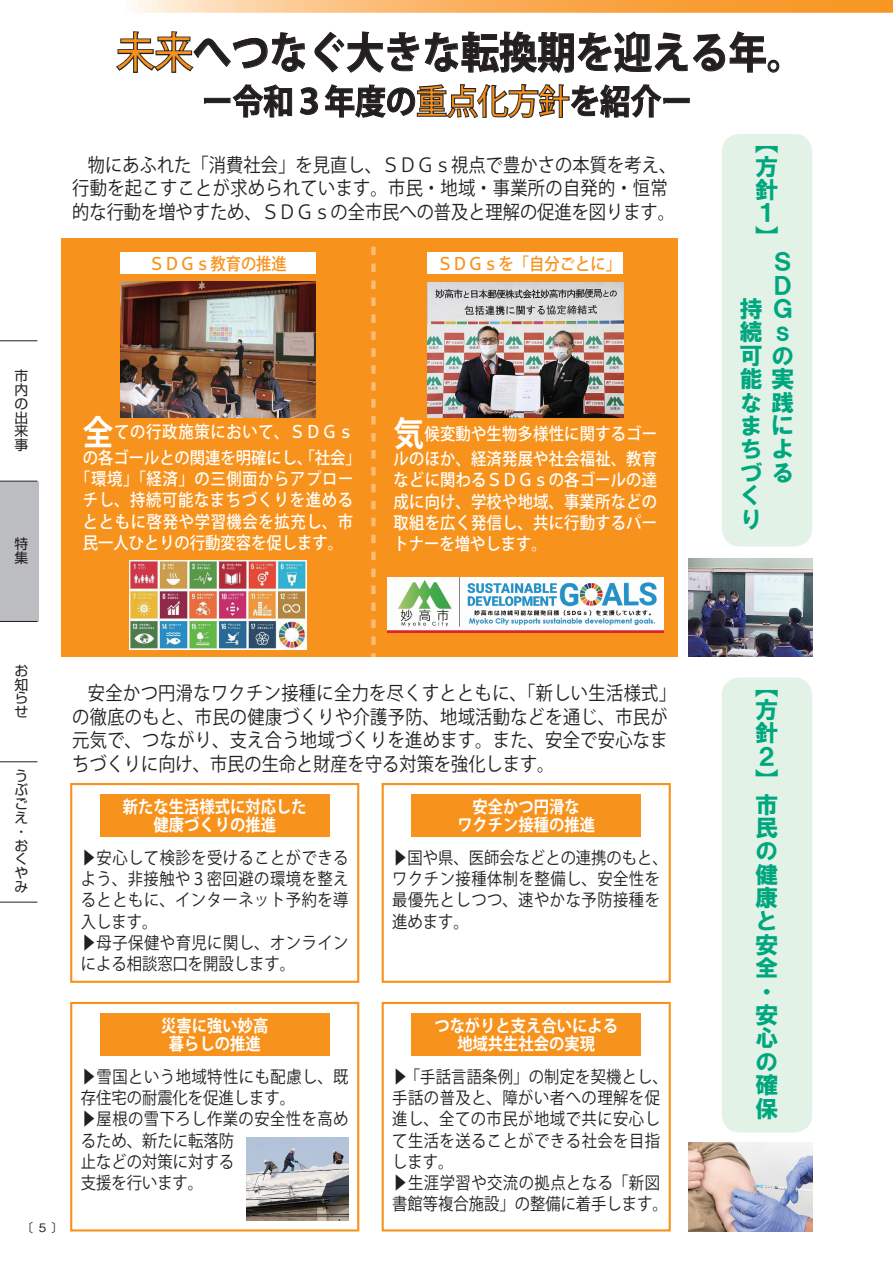
<style>
.page{position:relative;width:893px;height:1263px;background:#fff}
.page>*{position:absolute;margin:0;border:0;box-sizing:border-box;transform-origin:0 0}
.t1{font:700 42.45px "Koz Go Pro";color:#231f20;scale:.9 1}
.t2{font:700 34.05px "Koz Go Pro";color:#231f20;scale:.9 1}
.t3{font:23.4px/23.4px "HG Soei Kakugothic UB";color:#00a77e}
.t4{font:19.2px/23.4px "Koz Go Pro";letter-spacing:.02em;color:#231f20;scale:.9 1}
.t5{font:16.95px/21.3px "Koz Go Pro";letter-spacing:.03em;color:#231f20;scale:.9 1}
.t6{font:500 16.95px/21.3px "Koz Go Pro";letter-spacing:.015em;color:#fff;scale:.9 1}
.t7{font:16.95px/21.3px "Koz Go Pro";color:#231f20;scale:.9 1}
.t8{font:700 16.95px "Koz Go Pro";color:#fff;scale:.9 1}
.t9{font:500 16.95px/21.3px "Koz Go Pro";letter-spacing:.045em;color:#fff;text-align:center;scale:.9 1}
.t10{font:500 16.95px "Koz Go Pro";color:#f7931d;scale:.9 1}
.t11{font:13.8px/13.8px "Shin Go Pro";color:#231f20}
.t12{font:500 11.7px "Gothic BBB Pr 6";color:#231f20}
.s1{font-weight:400;color:#f7931d}
.s2{font-weight:700;font-size:34.05px}
</style>
<div class="page">
<svg style="left:132px;top:0;width:761px;height:13px;background:#fab567"></svg>
<div style="left:722px;top:134px;width:90px;height:412px;background:#e3f2e7;border-radius:18px"></div>
<div style="left:62px;top:238px;width:616px;height:418px;background:#f7931d"></div>
<div style="left:428px;top:253px;width:195px;height:21px;background:#fff"></div>
<img style="left:428px;top:283px;width:195px;height:135px">
<div style="left:120px;top:253px;width:196px;height:21px;background:#fff"></div>
<img style="left:120px;top:282px;width:196px;height:136px">
<svg style="left:371px;top:247px;width:5px;height:410px"></svg>
<div style="left:722px;top:677px;width:90px;height:455px;background:#e3f2e7;border-radius:18px"></div>
<img style="left:387px;top:577px;width:277px;height:56px">
<img style="left:130px;top:560px;width:176px;height:90px">
<img style="left:689px;top:558px;width:123px;height:98px">
<div style="left:382px;top:783px;width:289px;height:200px;border:2px solid #f7931d"></div>
<div style="left:411px;top:795px;width:230px;height:42px;background:#f7931d"></div>
<div style="left:382px;top:1002px;width:289px;height:229px;border:2px solid #f7931d"></div>
<div style="left:411px;top:1013px;width:230px;height:43px;background:#f7931d"></div>
<div style="left:70px;top:783px;width:289px;height:200px;border:2px solid #f7931d"></div>
<div style="left:100px;top:795px;width:230px;height:42px;background:#f7931d"></div>
<div style="left:70px;top:1002px;width:289px;height:229px;border:2px solid #f7931d"></div>
<div style="left:100px;top:1013px;width:230px;height:43px;background:#f7931d"></div>
<img style="left:247px;top:1138px;width:102px;height:82px">
<svg style="left:116px;top:31px;width:663px;height:88px"></svg>
<img style="left:689px;top:1142px;width:123px;height:89px">
<div style="left:0;top:481px;width:38px;height:140px;background:#bcbdc0"></div>
<svg style="left:0;top:340px;width:38px;height:141px"></svg>
<hr style="left:0;top:340px;width:37px;height:1px;background:#231f20">
<hr style="left:0;top:481px;width:37px;height:1px;background:#231f20">
<hr style="left:0;top:621px;width:37px;height:1px;background:#231f20">
<hr style="left:0;top:761px;width:37px;height:1px;background:#231f20">
<hr style="left:0;top:902px;width:37px;height:1px;background:#231f20">
<p class="t11" style="left:14px;top:367px;width:15px;text-align:justify">市内の出来事</p>
<p class="t11" style="left:14px;top:535px;width:15px">特集</p>
<p class="t1" style="left:116px;top:25px;width:767px"><span class="s1">未来</span>へつなぐ大きな転換期を迎える年。</p>
<p class="t2" style="left:202px;top:79px;width:546px">ー令和３年度の<span class="s1">重点化方針</span>を紹介ー</p>
<p class="t4" style="left:72px;top:154px;width:673px;text-indent:15px">物にあふれた「消費社会」を見直し、ＳＤＧｓ視点で豊かさの本質を考え、行動を起こすことが求められています。市民・地域・事業所の自発的・恒常的な行動を増やすため、ＳＤＧｓの全市民への普及と理解の促進を図ります。</p>
<p class="t10" style="left:149px;top:253px;width:155px">ＳＤＧｓ教育の推進</p>
<p class="t10" style="left:437px;top:253px;width:206px">ＳＤＧｓを「自分ごとに「</p>
<p class="t6" style="left:83px;top:420px;width:310px;line-height:25.5px"><span class="s2">全</span>ての行政施策において、ＳＤＧｓの各ゴールとの関連を明確にし、「社会「</p>
<p class="t9" style="left:75px;top:469px;width:311px">「環境」「経済」の三側面からアプローチし、持続可能なまちづくりを進めるとともに啓発や学習機会を拡充し、市民一人ひとりの行動変容を促します。</p>
<p class="t6" style="left:394px;top:421px;width:294px;line-height:25.5px"><span class="s2">気</span>候変動や生物多様性に関するゴールのほか、経済発展や社会福祉、教育</p>
<p class="t6" style="left:394px;top:470px;width:294px;text-align:justify">などに関わるＳＤＧｓの各ゴールの達成に向け、学校や地域、事業所などの取組を広く発信し、共に行動するパートナーを増やします。</p>
<p class="t3" style="left:755px;top:131px;width:24px">【</p>
<p class="t3" style="left:755px;top:154px;width:24px">方針</p>
<p class="t3" style="left:755px;top:201px;width:16px">１</p>
<p class="t3" style="left:755px;top:224px;width:24px">【</p>
<p class="t3" style="left:739px;top:250px;width:56px;text-align:right">Ｓ<br>Ｄ<br>持Ｇ続ｓ可の能実践<br>に<br>よ<br>づる</p>
<p class="t3" style="left:739px;top:390px;width:23px;text-align:justify">なまち</p>
<p class="t3" style="left:739px;top:484px;width:21px">くり</p>
<p class="t11" style="left:14px;top:662px;width:15px;text-align:justify">お知らせ</p>
<p class="t11" style="left:14px;top:768px;width:15px">うぶごえ</p>
<p class="t11" style="left:14px;top:823px;width:10px">・</p>
<p class="t11" style="left:14px;top:837px;width:15px">おくやみ</p>
<p class="t4" style="left:72px;top:682px;width:672px;text-indent:16px">安全かつ円滑なワクチン接種に全力を尽くすとともに、「新しい生活様式「の徹底のもと、市民の健康づくりや介護予防、地域活動などを通じ、市民が元気で、つながり、支え合う地域づくりを進めます。また、安全で安心なまちづくりに向け、市民の生命と財産を守る対策を強化します。</p>
<p class="t8" style="left:123px;top:796px;width:206px">新たな生活様式に対応した</p>
<p class="t8" style="left:153px;top:814px;width:138px">健康づくりの推進</p>
<p class="t5" style="left:81px;top:847px;width:299px;text-align:justify">▶安心して検診を受けることができるよう、非接触や３密回避の環境を整えるとともに、インターネット予約を導入します。</p>
<p class="t5" style="left:81px;top:932px;width:299px">▶母子保健や育児に関し、オンラインによる相談窓口を開設します。</p>
<p class="t8" style="left:473px;top:796px;width:121px">安全かつ円滑な</p>
<p class="t8" style="left:457px;top:814px;width:155px">ワクチン接種の推進</p>
<p class="t7" style="left:392px;top:847px;width:308px">▶国や県、医師会などとの連携のもと、</p>
<p class="t5" style="left:392px;top:869px;width:299px;text-align:justify">ワクチン接種体制を整備し、安全性を最優先としつつ、速やかな予防接種を進めます。</p>
<p class="t12" style="left:22px;top:1218px;width:13px">〕</p>
<p class="t12" style="left:52px;top:1218px;width:13px">〔</p>
<p class="t12" style="left:39px;top:1218px;width:9px">5</p>
<p class="t8" style="left:161px;top:1015px;width:121px">災害に強い妙高</p>
<p class="t8" style="left:169px;top:1033px;width:104px">暮らしの推進</p>
<p class="t5" style="left:81px;top:1066px;width:299px">▶雪国という地域特性にも配慮し、既存住宅の耐震化を促進します。</p>
<p class="t7" style="left:81px;top:1109px;width:299px">▶屋根の雪下ろし作業の安全性を高めるため、新たに転落防<br>止などの対策に対する<br>支援を行います。</p>
<p class="t8" style="left:434px;top:1015px;width:206px">つながりと支え合いによる</p>
<p class="t8" style="left:457px;top:1033px;width:155px">地域共生社会の実現</p>
<p class="t5" style="left:392px;top:1066px;width:308px">▶ 「手話言語条例」の制定を契機とし、手話の普及と、障がい者への理解を促進し、全ての市民が地域で共に安心して生活を送ることができる社会を目指します。</p>
<p class="t7" style="left:392px;top:1173px;width:308px">▶生涯学習や交流の拠点となる「新図書館等複合施設」の整備に着手します。</p>
<p class="t3" style="left:755px;top:674px;width:24px">【</p>
<p class="t3" style="left:755px;top:698px;width:24px">方針</p>
<p class="t3" style="left:755px;top:744px;width:21px">２</p>
<p class="t3" style="left:755px;top:768px;width:24px">【</p>
<p class="t3" style="left:755px;top:792px;width:24px;text-align:justify">市民の健康と安全</p>
<p class="t3" style="left:755px;top:979px;width:16px">・</p>
<p class="t3" style="left:755px;top:1003px;width:24px;text-align:justify">安心の確保</p>
</div>
